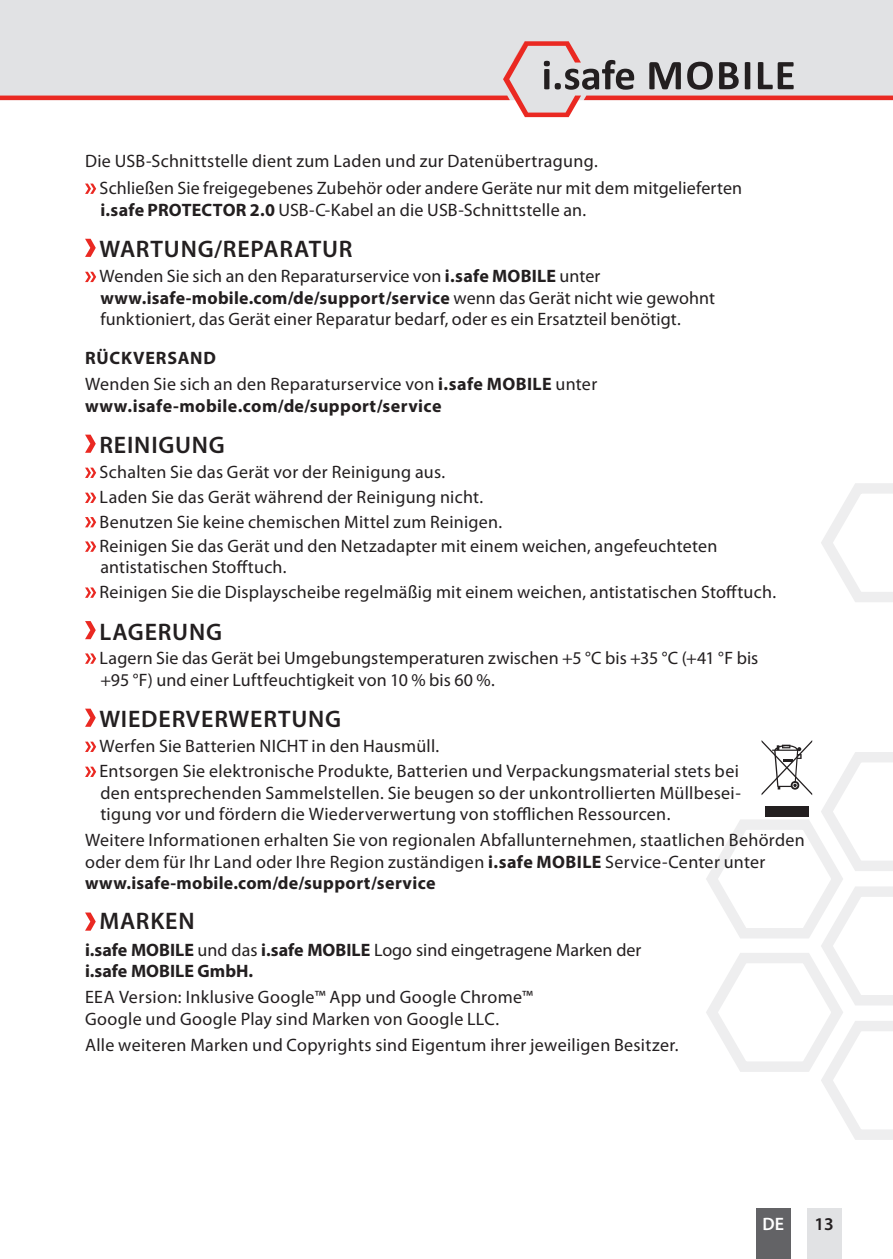
<style>
.page{position:relative;width:893px;height:1259px;background:#fff}
.page>*{position:absolute;margin:0;border:0;box-sizing:border-box;transform-origin:0 0}
.t1{font:600 24px "Myriad Pro";letter-spacing:.03em;color:#231f20}
.t2{font:18px/21.6px "Myriad Pro";letter-spacing:.015em;color:#231f20}
.t3{font:700 18px/21px "Myriad Pro";color:#231f20}
.t4{font:700 18px "Myriad Pro";letter-spacing:.02em;color:#231f20}
.t5{font:600 18px "Myriad Pro";color:#fff}
.t6{font:600 18px "Myriad Pro";color:#231f20}
.s1{font-weight:700}
.s2{font-weight:400}
</style>
<div class="page">
<div style="left:756px;top:1208px;width:34px;height:51px;background:#636366"></div>
<div style="left:807px;top:1208px;width:34px;height:51px;background:#e1e2e4"></div>
<svg style="left:821px;top:483px;width:72px;height:119px"></svg>
<div style="left:0;top:0;width:893px;height:41px;background:#e1e2e4"></div>
<svg style="left:0;top:41px;width:893px;height:76px"></svg>
<svg style="left:85px;top:184px;width:11px;height:10px"></svg>
<svg style="left:85px;top:239px;width:11px;height:18px"></svg>
<svg style="left:85px;top:272px;width:11px;height:10px"></svg>
<svg style="left:85px;top:435px;width:11px;height:18px"></svg>
<svg style="left:85px;top:467px;width:11px;height:11px"></svg>
<svg style="left:85px;top:492px;width:11px;height:11px"></svg>
<svg style="left:85px;top:517px;width:11px;height:10px"></svg>
<svg style="left:85px;top:541px;width:11px;height:11px"></svg>
<svg style="left:85px;top:587px;width:11px;height:11px"></svg>
<svg style="left:85px;top:621px;width:11px;height:18px"></svg>
<svg style="left:85px;top:653px;width:11px;height:11px"></svg>
<svg style="left:85px;top:708px;width:11px;height:19px"></svg>
<svg style="left:85px;top:741px;width:11px;height:11px"></svg>
<svg style="left:85px;top:766px;width:11px;height:11px"></svg>
<svg style="left:85px;top:912px;width:11px;height:18px"></svg>
<svg style="left:706px;top:740px;width:187px;height:400px"></svg>
<p class="t2" style="left:100px;top:147px;width:644px;line-height:27.3px;text-indent:-15px">Die USB-Schnittstelle dient zum Laden und zur Datenübertragung.<br>Schließen Sie freigegebenes Zubehör oder andere Geräte nur mit dem mitgelieferten</p>
<p class="t2" style="left:100px;top:198px;width:487px"><span class="s1">i.safe PROTECTOR 2.0</span> USB-C-Kabel an die USB-Schnittstelle an.</p>
<h1 class="t1" style="left:99px;top:234px;width:255px">WARTUNG/REPARATUR</h1>
<p class="t2" style="left:100px;top:265px;width:617px">Wenden Sie sich an den Reparaturservice von <span class="s1">i.safe MOBILE</span> unter <span class="s1">www.isafe-mobile.com/de/support/service</span> wenn das Gerät nicht wie gewohnt funktioniert, das Gerät einer Reparatur bedarf, oder es ein Ersatzteil benötigt.</p>
<p class="t2" style="left:85px;top:345px;width:514px;line-height:25.8px"><span class="s1">RÜCKVERSAND<br></span>Wenden Sie sich an den Reparaturservice von <span class="s1">i.safe MOBILE</span> unter</p>
<p class="t4" style="left:85px;top:394px;width:358px">www.isafe-mobile.com/de/support/service</p>
<h1 class="t1" style="left:99px;top:430px;width:127px">REINIGUNG</h1>
<p class="t2" style="left:100px;top:459px;width:619px;line-height:24.6px">Schalten Sie das Gerät vor der Reinigung aus.<br>Laden Sie das Gerät während der Reinigung nicht.<br>Benutzen Sie keine chemischen Mittel zum Reinigen.<br>Reinigen Sie das Gerät und den Netzadapter mit einem weichen, angefeuchteten</p>
<p class="t2" style="left:100px;top:554px;width:678px;line-height:24.9px">antistatischen Stofftuch.<br>Reinigen Sie die Displayscheibe regelmäßig mit einem weichen, antistatischen Stofftuch.</p>
<h1 class="t1" style="left:99px;top:616px;width:124px">LAGERUNG</h1>
<p class="t2" style="left:100px;top:647px;width:660px">Lagern Sie das Gerät bei Umgebungstemperaturen zwischen +5 °C bis +35 °C (+41 °F bis +95 °F) und einer Luftfeuchtigkeit von 10 % bis 60 %.</p>
<h1 class="t1" style="left:99px;top:704px;width:243px">WIEDERVERWERTUNG</h1>
<p class="t2" style="left:100px;top:733px;width:641px;line-height:24.9px">Werfen Sie Batterien NICHT in den Hausmüll.<br>Entsorgen Sie elektronische Produkte, Batterien und Verpackungsmaterial stets bei</p>
<p class="t2" style="left:100px;top:781px;width:642px">den entsprechenden Sammelstellen. Sie beugen so der unkontrollierten Müllbesei&shy;tigung vor und fördern die Wiederverwertung von stofflichen Ressourcen.</p>
<p class="t2" style="left:85px;top:829px;width:721px">Weitere Informationen erhalten Sie von regionalen Abfallunternehmen, staatlichen Behörden oder dem für Ihr Land oder Ihre Region zuständigen <span class="s1">i.safe MOBILE</span> Service-Center unter <span class="s1">www.isafe-mobile.com/de/support/service</span></p>
<h1 class="t1" style="left:99px;top:906px;width:97px">MARKEN</h1>
<p class="t3" style="left:85px;top:939px;width:558px">i.safe MOBILE <span class="s2">und das</span> i.safe MOBILE <span class="s2">Logo sind eingetragene Marken der </span>i.safe MOBILE GmbH.</p>
<p class="t2" style="left:85px;top:986px;width:449px">EEA Version: Inklusive Google™ App und Google Chrome™<br>Google und Google Play sind Marken von Google LLC.</p>
<p class="t2" style="left:85px;top:1033px;width:595px">Alle weiteren Marken und Copyrights sind Eigentum ihrer jeweiligen Besitzer.</p>
<p class="t5" style="left:762px;top:1212px;width:23px">DE</p>
<p class="t6" style="left:815px;top:1212px;width:21px">13</p>
</div>
